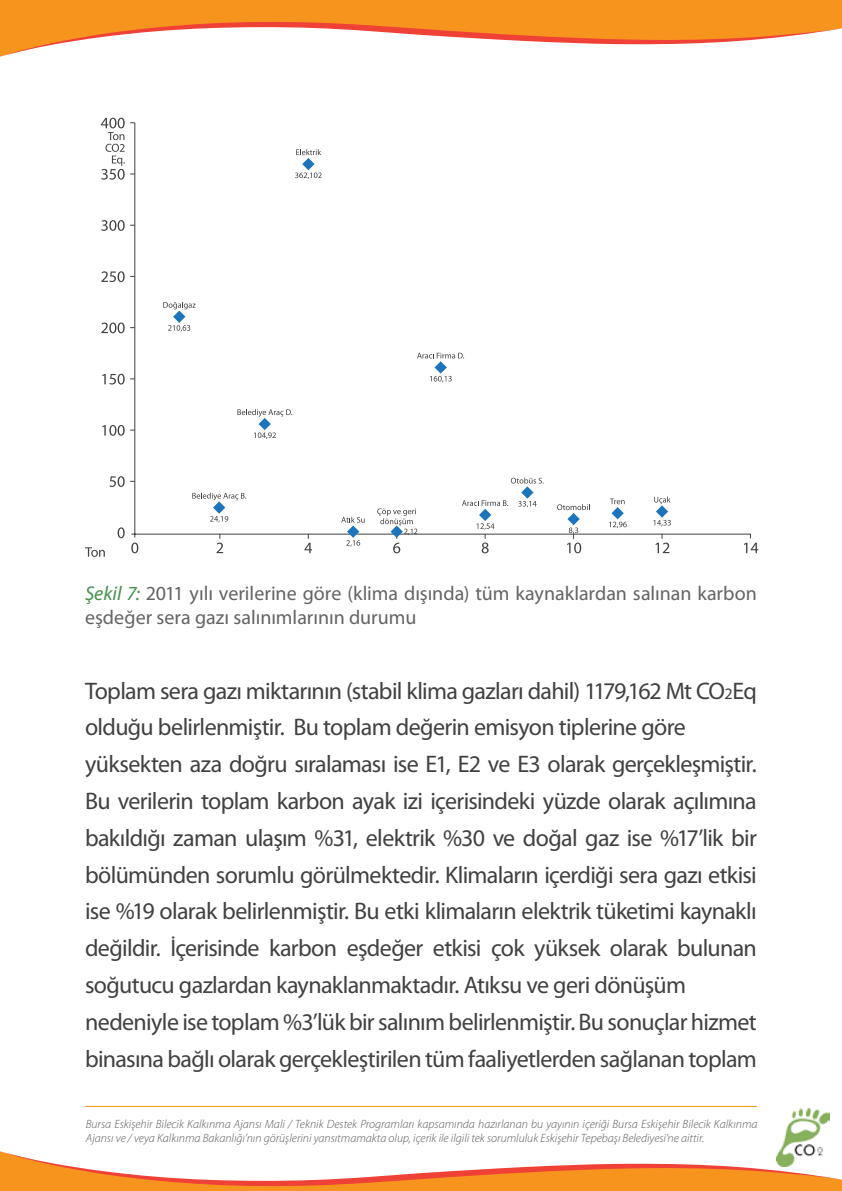
<style>
.page{position:relative;width:842px;height:1191px;background:#fff}
.page>*{position:absolute;margin:0;border:0;box-sizing:border-box;transform-origin:0 0}
.t1{font:24px/36.8px "Myriad Pro";letter-spacing:-.03em;color:#414042}
.t2{font:20px/24.8px "Myriad Pro";color:#636466}
.t3{font:italic 300 12px/14.4px "Myriad Pro";color:#58595b}
.s1{font-style:italic;color:#47924d}
.s2{font-size:16px}
</style>
<div class="page">
<hr style="left:85px;top:1106px;width:672px;height:1px;background:#f7941e">
<svg style="left:0;top:0;width:842px;height:57px"></svg>
<svg style="left:0;top:1151px;width:842px;height:40px"></svg>
<svg style="left:131px;top:122px;width:620px;height:417px"></svg>
<svg style="left:118px;top:527px;width:7px;height:11px"></svg>
<svg style="left:131px;top:542px;width:7px;height:11px"></svg>
<svg style="left:744px;top:543px;width:14px;height:10px"></svg>
<svg style="left:85px;top:547px;width:20px;height:10px"></svg>
<svg style="left:101px;top:220px;width:34px;height:11px"></svg>
<svg style="left:101px;top:118px;width:34px;height:62px"></svg>
<svg style="left:101px;top:271px;width:34px;height:11px"></svg>
<svg style="left:101px;top:322px;width:34px;height:11px"></svg>
<svg style="left:102px;top:374px;width:33px;height:10px"></svg>
<svg style="left:102px;top:425px;width:33px;height:11px"></svg>
<svg style="left:109px;top:476px;width:26px;height:11px"></svg>
<svg style="left:216px;top:534px;width:7px;height:19px"></svg>
<svg style="left:304px;top:534px;width:8px;height:19px"></svg>
<svg style="left:655px;top:534px;width:14px;height:19px"></svg>
<svg style="left:163px;top:302px;width:33px;height:30px"></svg>
<svg style="left:192px;top:492px;width:54px;height:30px"></svg>
<svg style="left:237px;top:409px;width:55px;height:30px"></svg>
<svg style="left:295px;top:149px;width:27px;height:30px"></svg>
<svg style="left:341px;top:517px;width:24px;height:29px"></svg>
<svg style="left:417px;top:353px;width:47px;height:29px"></svg>
<svg style="left:462px;top:477px;width:82px;height:76px"></svg>
<svg style="left:557px;top:504px;width:33px;height:49px"></svg>
<svg style="left:609px;top:498px;width:18px;height:30px"></svg>
<svg style="left:653px;top:496px;width:18px;height:30px"></svg>
<svg style="left:377px;top:508px;width:40px;height:45px"></svg>
<img style="left:776px;top:1108px;width:54px;height:58px">
<p class="t2" style="left:85px;top:580px;width:673px"><span class="s1">Şekil 7:</span> 2011 yılı verilerine göre (klima dışında) tüm kaynaklardan salınan karbon eşdeğer sera gazı salınımlarının durumu</p>
<p class="t1" style="left:85px;top:671px;width:673px">Toplam sera gazı miktarının (stabil klima gazları dahil) 1179,162 Mt CO<span class="s2">2</span>Eq olduğu belirlenmiştir. Bu toplam değerin emisyon tiplerine göre yüksekten aza doğru sıralaması ise E1, E2 ve E3 olarak gerçekleşmiştir.<br>Bu verilerin toplam karbon ayak izi içerisindeki yüzde olarak açılımına bakıldığı zaman ulaşım %31, elektrik %30 ve doğal gaz ise %17’lik bir bölümünden sorumlu görülmektedir. Klimaların içerdiği sera gazı etkisi ise %19 olarak belirlenmiştir. Bu etki klimaların elektrik tüketimi kaynaklı değildir. İçerisinde karbon eşdeğer etkisi çok yüksek olarak bulunan soğutucu gazlardan kaynaklanmaktadır. Atıksu ve geri dönüşüm nedeniyle ise toplam %3’lük bir salınım belirlenmiştir. Bu sonuçlar hizmet binasına bağlı olarak gerçekleştirilen tüm faaliyetlerden sağlanan toplam</p>
<p class="t3" style="left:86px;top:1116px;width:673px">Bursa Eskişehir Bilecik Kalkınma Ajansı Mali / Teknik Destek Programları kapsamında hazırlanan bu yayının içeriği Bursa Eskişehir Bilecik Kalkınma<br>Ajansı ve / veya Kalkınma Bakanlığı’nın görüşlerini yansıtmamakta olup, içerik ile ilgili tek sorumluluk Eskişehir Tepebaşı Belediyesi’ne aittir.</p>
</div>
